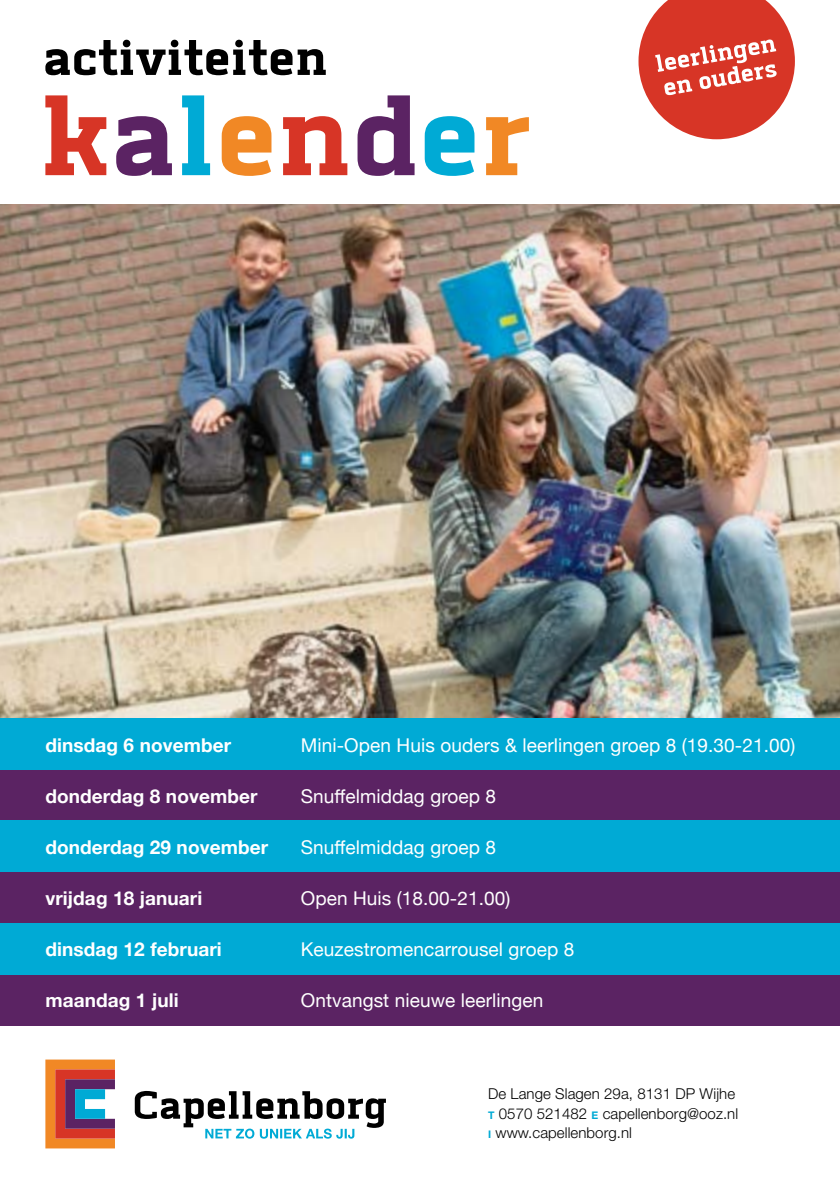
<style>
.page{position:relative;width:840px;height:1191px;background:#fff}
.page>*{position:absolute;margin:0;border:0;box-sizing:border-box;transform-origin:0 0}
.t1{font:19px "Helvetica Neue";letter-spacing:.005em;color:#fff}
.t2{font:700 19px "Helvetica Neue";letter-spacing:.005em;color:#fff}
.t3{font:300 15px/19.6px "Helvetica Neue LT Std";letter-spacing:.005em;color:#000}
.s1{font-weight:700;font-size:10.4px;color:#00aad5}
</style>
<div class="page">
<img style="left:0;top:204px;width:839px;height:515px">
<div style="left:0;top:872px;width:839px;height:51px;background:#5b2363"></div>
<div style="left:0;top:770px;width:839px;height:51px;background:#5b2363"></div>
<div style="left:0;top:974px;width:839px;height:51px;background:#5b2363"></div>
<div style="left:0;top:821px;width:839px;height:51px;background:#00aad5"></div>
<div style="left:0;top:923px;width:839px;height:51px;background:#00aad5"></div>
<div style="left:0;top:719px;width:839px;height:51px;background:#00aad5"></div>
<svg style="left:135px;top:1091px;width:251px;height:47px"></svg>
<svg style="left:45px;top:1059px;width:70px;height:89px;background:#b26d5c"></svg>
<svg style="left:45px;top:40px;width:280px;height:35px"></svg>
<svg style="left:486px;top:117px;width:42px;height:58px"></svg>
<svg style="left:424px;top:116px;width:50px;height:60px"></svg>
<svg style="left:357px;top:95px;width:57px;height:81px"></svg>
<svg style="left:283px;top:116px;width:64px;height:59px"></svg>
<svg style="left:221px;top:116px;width:50px;height:60px"></svg>
<svg style="left:182px;top:95px;width:28px;height:80px"></svg>
<svg style="left:116px;top:116px;width:56px;height:60px"></svg>
<svg style="left:45px;top:95px;width:61px;height:80px"></svg>
<svg style="left:638px;top:0;width:156px;height:139px"></svg>
<p class="t2" style="left:45px;top:730px;width:187px">dinsdag 6 november</p>
<p class="t1" style="left:300px;top:731px;width:496px">Mini-Open Huis ouders &amp; leerlingen groep 8 (19.30-21.00)</p>
<p class="t2" style="left:45px;top:781px;width:213px">donderdag 8 november</p>
<p class="t1" style="left:300px;top:782px;width:197px">Snuffelmiddag groep 8</p>
<p class="t2" style="left:45px;top:832px;width:224px">donderdag 29 november</p>
<p class="t1" style="left:300px;top:833px;width:197px">Snuffelmiddag groep 8</p>
<p class="t2" style="left:45px;top:883px;width:158px">vrijdag 18 januari</p>
<p class="t1" style="left:300px;top:884px;width:211px">Open Huis (18.00-21.00)</p>
<p class="t2" style="left:45px;top:934px;width:178px">dinsdag 12 februari</p>
<p class="t1" style="left:300px;top:935px;width:275px">Keuzestromencarrousel groep 8</p>
<p class="t2" style="left:45px;top:985px;width:135px">maandag 1 juli</p>
<p class="t1" style="left:300px;top:986px;width:244px">Ontvangst nieuwe leerlingen</p>
<p class="t3" style="left:488px;top:1083px;width:251px">De Lange Slagen 29a, 8131 DP Wijhe <span class="s1">t</span> 0570 521482 <span class="s1">e</span> capellenborg@ooz.nl <span class="s1">i</span> www.capellenborg.nl</p>
</div>
